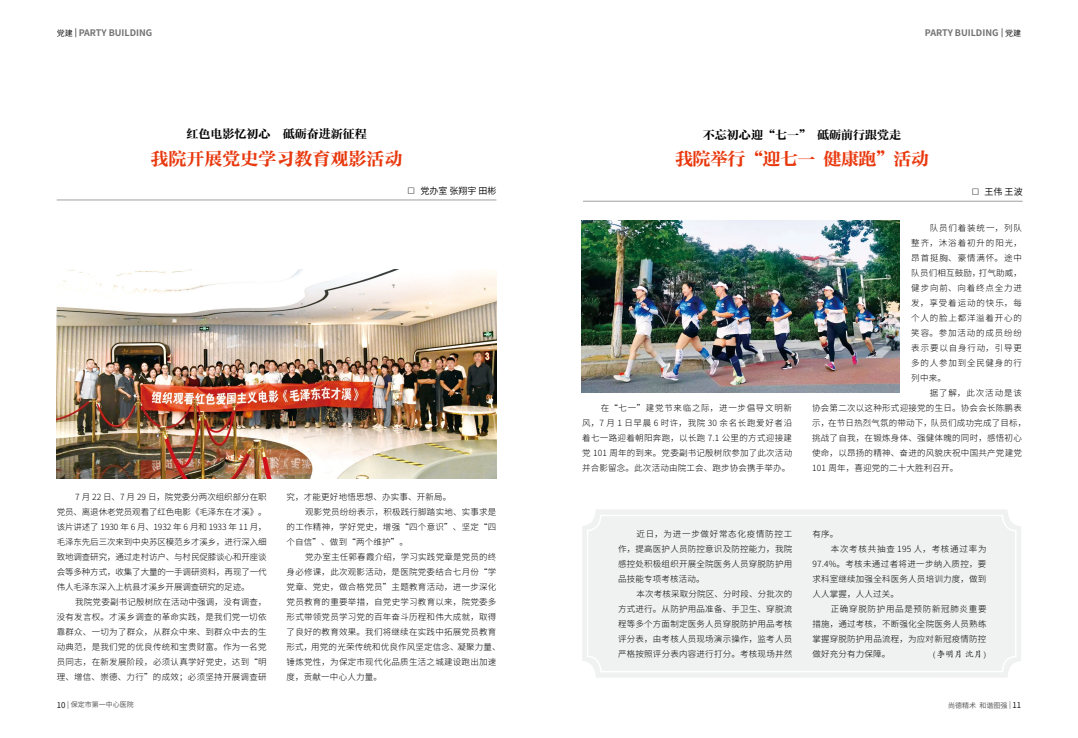
<style>
.page{position:relative;width:1078px;height:738px;background:#fff}
.page>*{position:absolute;margin:0;border:0;box-sizing:border-box;transform-origin:0 0}
.t1{font:18px "FZCYSJW GB1 0";color:#e8380d}
.t2{font:18px "FZCYSJW GB1 0";letter-spacing:-.03em;color:#e8380d}
.t3{font:12px "FZCYSJW GB1 0";color:#000}
.t4{font:700 9px "Source Han Sans CN";color:#727171}
.t5{font:9px "Source Han Sans CN";color:#000}
.t6{font:300 8.5px/15px "Source Han Sans CN";letter-spacing:.025em;color:#000;text-align:justify}
.t7{font:300 8.5px "Source Han Sans CN";letter-spacing:.09em;color:#000}
.t8{font:300 8.5px "Source Han Sans CN";letter-spacing:.08em;color:#000}
.t9{font:8.5px "FZKTK GBK1 0";color:#000}
.t10{font:7px "Source Han Sans CN";color:#595757}
.s1{font-weight:400;font-size:8px;color:#000}
.s2{font-family:"Kai Ti GB2312"}
.s3{font-size:8px;color:#000}
</style>
<div class="page">
<hr style="left:57px;top:199px;width:439px;height:1px;background:#9fa0a0">
<img style="left:57px;top:269px;width:439px;height:208px">
<hr style="left:583px;top:201px;width:439px;height:1px;background:#9fa0a0">
<img style="left:581px;top:220px;width:318px;height:172px">
<svg style="left:582px;top:510px;width:438px;height:167px;fill:#f0f1f1"></svg>
<div style="left:586px;top:513px;width:431px;height:159px;background:#f0f1f1"></div>
<p class="t4" style="left:57px;top:28px;width:97px"><span class="s1">党建</span> <span class="s1">|</span> PARTY BUILDING</p>
<p class="t4" style="left:924px;top:28px;width:98px">PARTY BUILDING <span class="s1">|</span> <span class="s1">党建</span></p>
<h2 class="t3" style="left:186px;top:128px;width:182px">红色电影忆初心 砥砺奋进新征程</h2>
<h1 class="t1" style="left:150px;top:149px;width:253px">我院开展党史学习教育观影活动</h1>
<p class="t5" style="left:407px;top:185px;width:91px"><span class="s2">□</span> 党办室 张翔宇 田彬</p>
<p class="t6" style="left:57px;top:489px;width:211px;text-indent:18px">7 月 22 日、7 月 29 日，院党委分两次组织部分在职党员、离退休老党员观看了红色电影《毛泽东在才溪》。该片讲述了 1930 年 6 月、1932 年 6 月和 1933 年 11 月，毛泽东先后三次来到中央苏区模范乡才溪乡，进行深入细致地调查研究，通过走村访户、与村民促膝谈心和开座谈会等多种方式，收集了大量的一手调研资料，再现了一代伟人毛泽东深入上杭县才溪乡开展调查研究的足迹。</p>
<p class="t6" style="left:57px;top:594px;width:211px;text-indent:18px">我院党委副书记殷树欣在活动中强调，没有调查，没有发言权。才溪乡调查的革命实践，是我们党一切依靠群众、一切为了群众，从群众中来、到群众中去的生动典范，是我们党的优良传统和宝贵财富。作为一名党员同志，在新发展阶段，必须认真学好党史，达到“明理、增信、崇德、力行”的成效；必须坚持开展调查研</p>
<p class="t6" style="left:286px;top:489px;width:166px">究，才能更好地悟思想、办实事、开新局。</p>
<p class="t6" style="left:305px;top:504px;width:193px">观影党员纷纷表示，积极践行脚踏实地、实事求是</p>
<p class="t6" style="left:286px;top:519px;width:211px">的工作精神，学好党史，增强“四个意识”、坚定“四</p>
<p class="t6" style="left:286px;top:534px;width:123px">个自信”、做到“两个维护”。</p>
<p class="t6" style="left:305px;top:549px;width:193px">党办室主任郭春霞介绍，学习实践党章是党员的终</p>
<p class="t6" style="left:286px;top:564px;width:211px">身必修课，此次观影活动，是医院党委结合七月份“学</p>
<p class="t6" style="left:286px;top:579px;width:211px">党章、党史，做合格党员”主题教育活动，进一步深化</p>
<p class="t6" style="left:286px;top:594px;width:211px">党员教育的重要举措，自党史学习教育以来，院党委多</p>
<p class="t6" style="left:286px;top:609px;width:211px">形式带领党员学习党的百年奋斗历程和伟大成就，取得</p>
<p class="t6" style="left:286px;top:624px;width:211px">了良好的教育效果。我们将继续在实践中拓展党员教育</p>
<p class="t6" style="left:286px;top:639px;width:215px">形式，用党的光荣传统和优良作风坚定信念、凝聚力量、</p>
<p class="t6" style="left:286px;top:654px;width:211px">锤炼党性，为保定市现代化品质生活之城建设跑出加速</p>
<p class="t6" style="left:286px;top:669px;width:97px">度，贡献一中心人力量。</p>
<h2 class="t3" style="left:702px;top:128px;width:200px">不忘初心迎“七一” 砥砺前行跟党走</h2>
<h1 class="t2" style="left:675px;top:149px;width:255px">我院举行“迎七一 健康跑”活动</h1>
<p class="t5" style="left:970px;top:187px;width:53px"><span class="s2">□</span> 王伟 王波</p>
<p class="t6" style="left:582px;top:400px;width:211px;text-indent:18px">在“七一”建党节来临之际，进一步倡导文明新风，7 月 1 日早晨 6 时许，我院 30 余名长跑爱好者沿着七一路迎着朝阳奔跑，以长跑 7.1 公里的方式迎接建党 101 周年的到来。党委副书记殷树欣参加了此次活动并合影留念。此次活动由院工会、跑步协会携手举办。</p>
<p class="t6" style="left:911px;top:220px;width:112px;text-indent:18px">队员们着装统一，列队整齐，沐浴着初升的阳光，昂首挺胸、豪情满怀。途中队员们相互鼓励，打气助威，健步向前、向着终点全力进发，享受着运动的快乐，每个人的脸上都洋溢着开心的笑容。参加活动的成员纷纷表示要以自身行动，引导更多的人参加到全民健身的行列中来。</p>
<p class="t6" style="left:812px;top:385px;width:215px;text-align:left;text-indent:118px">据了解，此次活动是该协会第二次以这种形式迎接党的生日。协会会长陈鹏表示，在节日热烈气氛的带动下，队员们成功完成了目标，挑战了自我，在锻炼身体、强健体魄的同时，感悟初心使命，以昂扬的精神、奋进的风貌庆祝中国共产党建党<br>101 周年，喜迎党的二十大胜利召开。</p>
<p class="t6" style="left:618px;top:526px;width:176px;text-indent:18px">近日，为进一步做好常态化疫情防控工作，提高医护人员防控意识及防控能力，我院感控处积极组织开展全院医务人员穿脱防护用品技能专项考核活动。</p>
<p class="t6" style="left:618px;top:586px;width:176px;text-indent:18px">本次考核采取分院区、分时段、分批次的方式进行。从防护用品准备、手卫生、穿脱流程等多个方面制定医务人员穿脱防护用品考核评分表，由考核人员现场演示操作，监考人员严格按照评分表内容进行打分。考核现场井然</p>
<p class="t6" style="left:812px;top:526px;width:27px">有序。</p>
<p class="t7" style="left:830px;top:543px;width:157px">本次考核共抽查 195 人，考核通过率为</p>
<p class="t6" style="left:812px;top:556px;width:176px">97.4%。考核未通过者将进一步纳入质控，要</p>
<p class="t6" style="left:812px;top:571px;width:175px">求科室继续加强全科医务人员培训力度，做到</p>
<p class="t6" style="left:812px;top:586px;width:88px">人人掌握，人人过关。</p>
<p class="t8" style="left:830px;top:603px;width:157px">正确穿脱防护用品是预防新冠肺炎重要</p>
<p class="t6" style="left:812px;top:616px;width:176px">措施，通过考核，不断强化全院医务人员熟练</p>
<p class="t6" style="left:812px;top:631px;width:175px">掌握穿脱防护用品流程，为应对新冠疫情防控</p>
<p class="t6" style="left:812px;top:646px;width:79px">做好充分有力保障。</p>
<p class="t9" style="left:932px;top:649px;width:55px">(李明月 沈月 )</p>
<p class="t10" style="left:57px;top:700px;width:78px"><span class="s3">10</span> | 保定市第一中心医院</p>
<p class="t10" style="left:947px;top:700px;width:75px">尚德精术 和谐图强 | <span class="s3">11</span></p>
</div>
